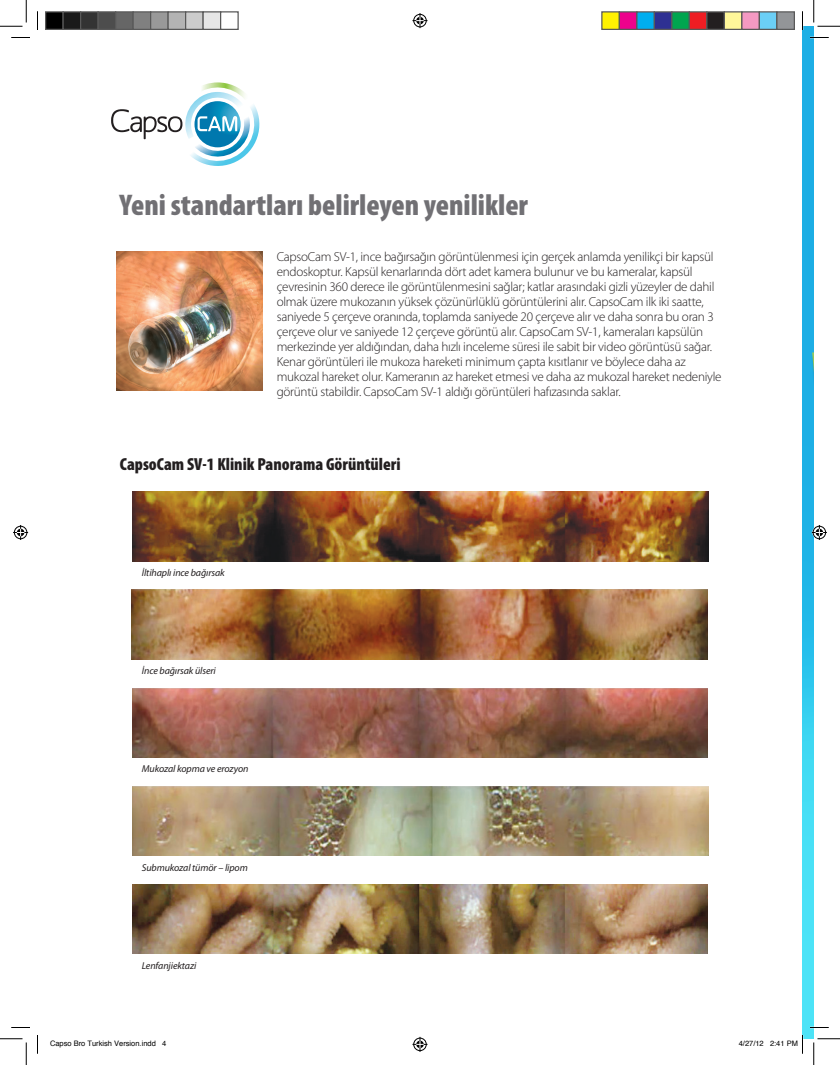
<style>
.page{position:relative;width:840px;height:1065px;background:#fff}
.page>*{position:absolute;margin:0;border:0;box-sizing:border-box;transform-origin:0 0}
.t1{font:900 condensed 30px "Myriad Pro";color:#717074}
.Small_subhead{font:900 condensed 17.5px "Myriad Pro";color:#231f20}
.Main_Body_copy_Black{font:300 13.12px/15px "Myriad Pro";letter-spacing:-.02em;color:#231f20}
.Main_Body_copy_Black-2{font:italic 10px "Myriad Pro";letter-spacing:-.01em;color:#231f20}
.t2{font:7.5px "Helvetica";color:#000}
</style>
<div class="page">
<img style="left:802px;top:26px;width:12px;height:1013px">
<svg style="left:111px;top:82px;width:149px;height:84px"></svg>
<hr style="left:812px;top:344px;width:2px;height:44px;background:#1daee5">
<svg style="left:812px;top:352px;width:2px;height:20px"></svg>
<img style="left:132px;top:590px;width:576px;height:69px">
<img style="left:132px;top:492px;width:576px;height:69px">
<img style="left:132px;top:688px;width:576px;height:69px">
<img style="left:132px;top:786px;width:576px;height:70px">
<img style="left:132px;top:884px;width:576px;height:70px">
<img style="left:116px;top:252px;width:147px;height:139px">
<svg style="left:11px;top:37px;width:19px;height:1px"></svg>
<svg style="left:810px;top:37px;width:19px;height:1px"></svg>
<svg style="left:11px;top:1027px;width:19px;height:1px"></svg>
<svg style="left:810px;top:1027px;width:19px;height:1px"></svg>
<svg style="left:37px;top:11px;width:1px;height:19px"></svg>
<svg style="left:37px;top:1035px;width:1px;height:19px"></svg>
<svg style="left:802px;top:11px;width:1px;height:19px"></svg>
<svg style="left:0;top:0;width:27px;height:27px"></svg>
<svg style="left:0;top:1039px;width:27px;height:26px"></svg>
<svg style="left:814px;top:0;width:26px;height:27px"></svg>
<svg style="left:814px;top:1039px;width:26px;height:26px"></svg>
<svg style="left:412px;top:13px;width:16px;height:15px"></svg>
<svg style="left:412px;top:1037px;width:16px;height:15px"></svg>
<svg style="left:13px;top:525px;width:15px;height:15px"></svg>
<svg style="left:812px;top:525px;width:15px;height:15px"></svg>
<div style="left:46px;top:12px;width:17px;height:17px;background:#000"></div>
<div style="left:45px;top:11px;width:19px;height:19px;border:1px solid #595959"></div>
<div style="left:63px;top:12px;width:18px;height:17px;background:#1a1a1a"></div>
<div style="left:62px;top:11px;width:19px;height:19px;border:1px solid #595959"></div>
<div style="left:81px;top:12px;width:17px;height:17px;background:#333"></div>
<div style="left:80px;top:11px;width:19px;height:19px;border:1px solid #595959"></div>
<div style="left:98px;top:12px;width:18px;height:17px;background:#4d4d4d"></div>
<div style="left:98px;top:11px;width:18px;height:19px;border:1px solid #595959"></div>
<div style="left:116px;top:12px;width:17px;height:17px;background:#666"></div>
<div style="left:115px;top:11px;width:19px;height:19px;border:1px solid #595959"></div>
<div style="left:133px;top:12px;width:18px;height:17px;background:#808080"></div>
<div style="left:132px;top:11px;width:19px;height:19px;border:1px solid #595959"></div>
<div style="left:151px;top:12px;width:17px;height:17px;background:#999"></div>
<div style="left:150px;top:11px;width:19px;height:19px;border:1px solid #595959"></div>
<div style="left:168px;top:12px;width:18px;height:17px;background:#b3b3b3"></div>
<div style="left:168px;top:11px;width:18px;height:19px;border:1px solid #595959"></div>
<div style="left:186px;top:12px;width:17px;height:17px;background:#ccc"></div>
<div style="left:185px;top:11px;width:19px;height:19px;border:1px solid #595959"></div>
<div style="left:203px;top:12px;width:18px;height:17px;background:#e6e6e6"></div>
<div style="left:202px;top:11px;width:19px;height:19px;border:1px solid #595959"></div>
<div style="left:220px;top:11px;width:19px;height:19px;border:1px solid #595959"></div>
<div style="left:602px;top:12px;width:17px;height:17px;background:#fff101"></div>
<div style="left:601px;top:11px;width:19px;height:19px;border:1px solid #595959"></div>
<div style="left:619px;top:12px;width:18px;height:17px;background:#ed028c"></div>
<div style="left:619px;top:11px;width:19px;height:19px;border:1px solid #595959"></div>
<div style="left:637px;top:12px;width:17px;height:17px;background:#00aeef"></div>
<div style="left:636px;top:11px;width:19px;height:19px;border:1px solid #595959"></div>
<div style="left:654px;top:12px;width:18px;height:17px;background:#2e3092"></div>
<div style="left:654px;top:11px;width:18px;height:19px;border:1px solid #595959"></div>
<div style="left:672px;top:12px;width:17px;height:17px;background:#00a54f"></div>
<div style="left:671px;top:11px;width:19px;height:19px;border:1px solid #595959"></div>
<div style="left:689px;top:12px;width:18px;height:17px;background:#ee1d23"></div>
<div style="left:689px;top:11px;width:19px;height:19px;border:1px solid #595959"></div>
<div style="left:707px;top:12px;width:17px;height:17px;background:#231f20"></div>
<div style="left:706px;top:11px;width:19px;height:19px;border:1px solid #595959"></div>
<div style="left:724px;top:12px;width:18px;height:17px;background:#fff79a"></div>
<div style="left:724px;top:11px;width:18px;height:19px;border:1px solid #595959"></div>
<div style="left:742px;top:12px;width:17px;height:17px;background:#f499c2"></div>
<div style="left:741px;top:11px;width:19px;height:19px;border:1px solid #595959"></div>
<div style="left:759px;top:12px;width:18px;height:17px;background:#6bcff6"></div>
<div style="left:759px;top:11px;width:19px;height:19px;border:1px solid #595959"></div>
<div style="left:777px;top:12px;width:17px;height:17px;background:#939598"></div>
<div style="left:776px;top:11px;width:19px;height:19px;border:1px solid #595959"></div>
<svg style="left:802px;top:1035px;width:1px;height:19px"></svg>
<p class="t1" style="left:120px;top:186px;width:410px">Yeni standartları belirleyen yenilikler</p>
<p class="Main_Body_copy_Black" style="left:277px;top:249px;width:446px">CapsoCam SV-1, ince bağırsağın görüntülenmesi için gerçek anlamda yenilikçi bir kapsül endoskoptur. Kapsül kenarlarında dört adet kamera bulunur ve bu kameralar, kapsül çevresinin 360 derece ile görüntülenmesini sağlar; katlar arasındaki gizli yüzeyler de dahil olmak üzere mukozanın yüksek çözünürlüklü görüntülerini alır. CapsoCam ilk iki saatte, saniyede 5 çerçeve oranında, toplamda saniyede 20 çerçeve alır ve daha sonra bu oran 3 çerçeve olur ve saniyede 12 çerçeve görüntü alır. CapsoCam SV-1, kameraları kapsülün merkezinde yer aldığından, daha hızlı inceleme süresi ile sabit bir video görüntüsü sağar.<br>Kenar görüntüleri ile mukoza hareketi minimum çapta kısıtlanır ve böylece daha az mukozal hareket olur. Kameranın az hareket etmesi ve daha az mukozal hareket nedeniyle görüntü stabildir. CapsoCam SV-1 aldığı görüntüleri hafızasında saklar.</p>
<p class="Small_subhead" style="left:120px;top:453px;width:282px">CapsoCam SV-1 Klinik Panorama Görüntüleri</p>
<p class="Main_Body_copy_Black-2" style="left:142px;top:566px;width:84px">İltihaplı ince bağırsak</p>
<p class="Main_Body_copy_Black-2" style="left:142px;top:665px;width:76px">İnce bağırsak ülseri</p>
<p class="Main_Body_copy_Black-2" style="left:142px;top:763px;width:108px">Mukozal kopma ve erozyon</p>
<p class="Main_Body_copy_Black-2" style="left:142px;top:861px;width:107px">Submukozal tümör – lipom</p>
<p class="Main_Body_copy_Black-2" style="left:142px;top:959px;width:56px">Lenfanjiektazi</p>
<p class="t2" style="left:50px;top:1038px;width:118px">Capso Bro Turkish Version.indd 4</p>
<p class="t2" style="left:739px;top:1038px;width:61px">4/27/12 2:41 PM</p>
</div>
